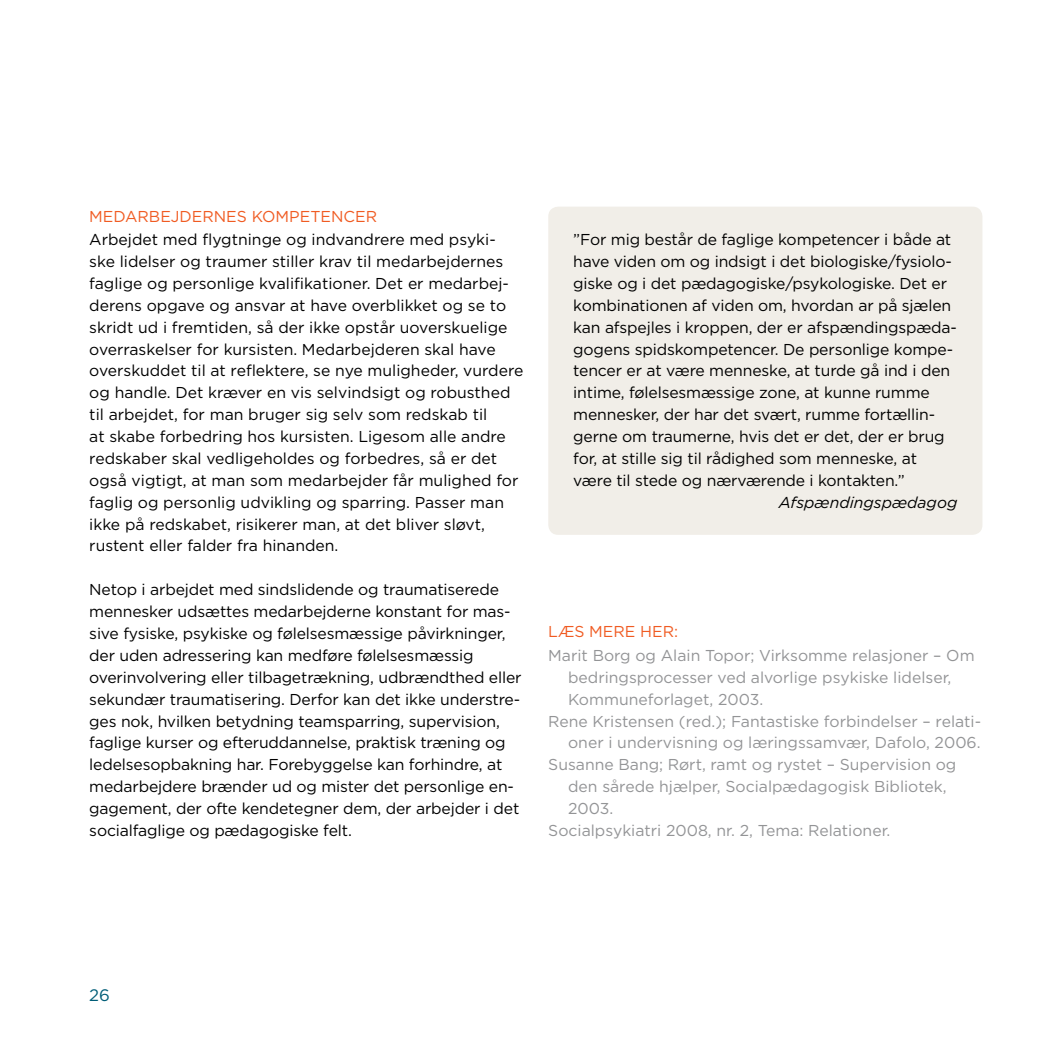
<style>
.page{position:relative;width:1042px;height:1042px;background:#fff}
.page>*{position:absolute;margin:0;border:0;box-sizing:border-box;transform-origin:0 0}
.t1{font:16.62px "Gotham";color:#005d77}
._01_brød{font:15.75px/21.9px "Gotham";letter-spacing:-.01em;color:#000}
._01_brød_indryk_mere{font:15.75px/21.9px "Gotham";color:#939496}
._02_mr{font:15.75px "Gotham";color:#f05b22}
._05_afsender{font:italic 15.75px "Gotham";color:#000}
._02_mr_mere{font:15.75px "Gotham";color:#f05b22}
</style>
<div class="page">
<div style="left:548px;top:207px;width:434px;height:328px;background:#f1eee8;border-radius:10px"></div>
<p class="_02_mr" style="left:89px;top:206px;width:289px">M edarbejdernes kompetencer</p>
<p class="_01_brød" style="left:89px;top:228px;width:436px">Arbejdet med flygtninge og indvandrere med psyki&shy;ske lidelser og traumer stiller krav til medarbejdernes faglige og personlige kvalifikationer. Det er medarbej&shy;derens opgave og ansvar at have overblikket og se to skridt ud i fremtiden, så der ikke opstår uoverskuelige overraskelser for kursisten. Medarbejderen skal have overskuddet til at reflektere, se nye muligheder, vurdere og handle. Det kræver en vis selvindsigt og robusthed til arbejdet, for man bruger sig selv som redskab til<br>at skabe forbedring hos kursisten. Ligesom alle andre redskaber skal vedligeholdes og forbedres, så er det også vigtigt, at man som medarbejder får mulighed for faglig og personlig udvikling og sparring. Passer man ikke på redskabet, risikerer man, at det bliver sløvt, rustent eller falder fra hinanden.</p>
<p class="_01_brød" style="left:89px;top:578px;width:434px">Netop i arbejdet med sindslidende og traumatiserede mennesker udsættes medarbejderne konstant for mas&shy;sive fysiske, psykiske og følelsesmæssige påvirkninger, der uden adressering kan medføre følelsesmæssig overinvolvering eller tilbagetrækning, udbrændthed eller sekundær traumatisering. Derfor kan det ikke understre&shy;ges nok, hvilken betydning teamsparring, supervision, faglige kurser og efteruddannelse, praktisk træning og ledelsesopbakning har. Forebyggelse kan forhindre, at medarbejdere brænder ud og mister det personlige en&shy;gagement, der ofte kendetegner dem, der arbejder i det socialfaglige og pædagogiske felt.</p>
<p class="_01_brød" style="left:573px;top:228px;width:385px">”For mig består de faglige kompetencer i både at have viden om og indsigt i det biologiske/fysiolo&shy;giske og i det pædagogiske/psykologiske. Det er kombinationen af viden om, hvordan ar på sjælen kan afspejles i kroppen, der er afspændingspæda&shy;gogens spidskompetencer. De personlige kompe&shy;tencer er at være menneske, at turde gå ind i den intime, følelsesmæssige zone, at kunne rumme mennesker, der har det svært, rumme fortællin&shy;gerne om traumerne, hvis det er det, der er brug for, at stille sig til rådighed som menneske, at være til stede og nærværende i kontakten.”</p>
<p class="_05_afsender" style="left:779px;top:492px;width:180px">Afspændingspædagog</p>
<p class="_02_mr_mere" style="left:548px;top:622px;width:131px">Læs mere her:</p>
<p class="_01_brød_indryk_mere" style="left:568px;top:644px;width:408px;text-indent:-20px">Marit Borg og Alain Topor; Virksomme relasjoner – Om bedringsprocesser ved alvorlige psykiske lidelser,<br>Kommuneforlaget, 2003.</p>
<p class="_01_brød_indryk_mere" style="left:548px;top:710px;width:434px;text-align:right">Rene Kristensen (red.); Fantastiske forbindelser – relati&shy;oner i undervisning og læringssamvær, Dafolo, 2006.</p>
<p class="_01_brød_indryk_mere" style="left:568px;top:753px;width:390px;text-indent:-20px">Susanne Bang; Rørt, ramt og rystet – Supervision og den sårede hjælper, Socialpædagogisk Bibliotek,<br>2003.</p>
<p class="_01_brød_indryk_mere" style="left:548px;top:819px;width:344px">Socialpsykiatri 2008, nr. 2, Tema: Relationer.</p>
<p class="t1" style="left:89px;top:985px;width:22px">26</p>
</div>
